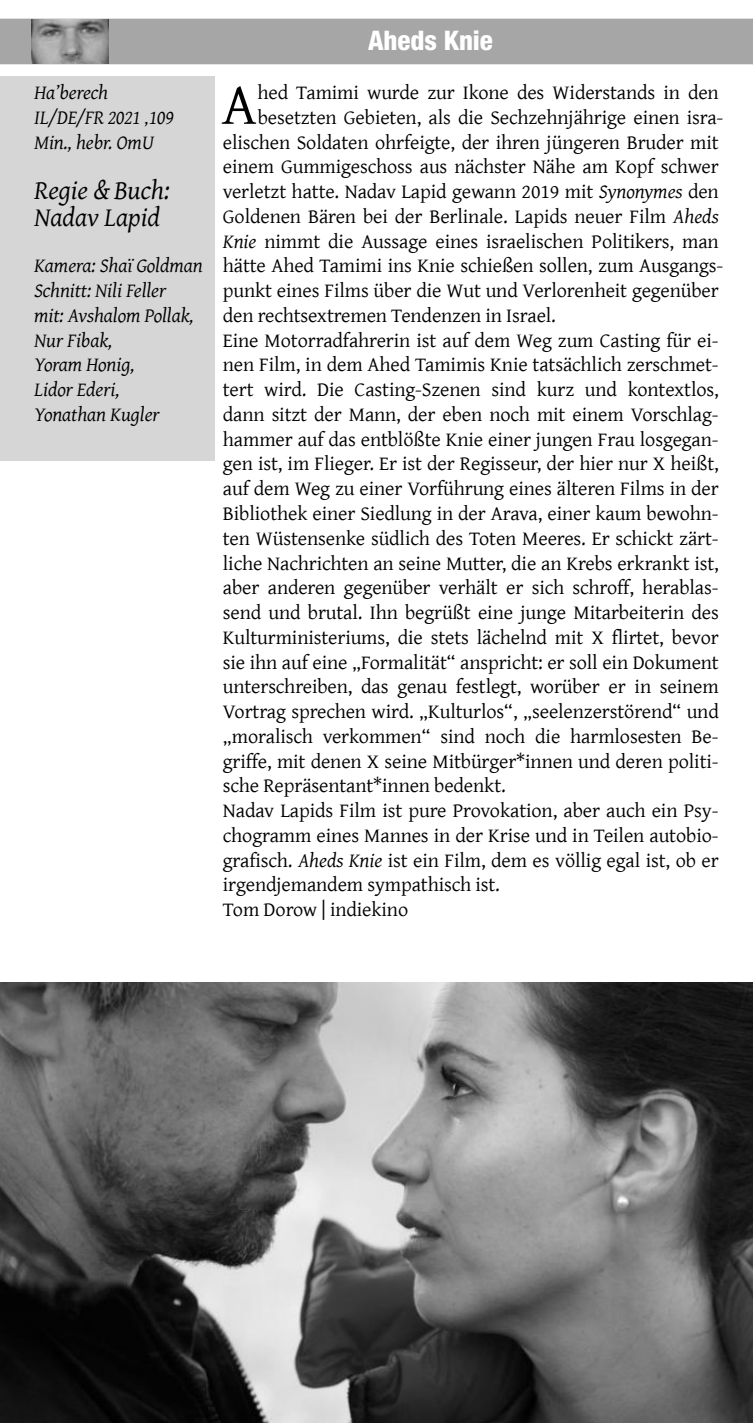
<style>
.page{position:relative;width:753px;height:1423px;background:#fff}
.page>*{position:absolute;margin:0;border:0;box-sizing:border-box;transform-origin:0 0}
.t1{font:58.73px "Gentium";color:#000}
.t2{font:italic 27px/27.2px "Gentium";letter-spacing:-.005em;color:#000}
.t3{font:800 condensed 27px "Helvetica Neue LT Std";color:#fff}
.t4{font:20.25px "Gentium";letter-spacing:-.005em;color:#000}
.t5{font:italic 20.25px/24.8px "Gentium";letter-spacing:-.005em;color:#000}
.s1{font-style:italic}
</style>
<div class="page">
<div style="left:0;top:19px;width:753px;height:45px;background:#a6a6a6"></div>
<img style="left:32px;top:19px;width:76px;height:44px">
<img style="left:0;top:982px;width:753px;height:440px">
<div style="left:0;top:77px;width:215px;height:383px;background:#d6d6d6"></div>
<p class="t5" style="left:34px;top:81px;width:141px">Ha’berech<br>IL/DE/FR 2021 ‚109<br>Min., hebr. OmU</p>
<h2 class="t2" style="left:34px;top:177px;width:137px">Regie &amp; Buch:<br>Nadav Lapid</h2>
<p class="t5" style="left:34px;top:254px;width:170px">Kamera: Shaï Goldman<br>Schnitt: Nili Feller<br>mit: Avshalom Pollak,<br>Nur Fibak,<br>Yoram Honig,<br>Lidor Ederi,<br>Yonathan Kugler</p>
<h2 class="t3" style="left:368px;top:31px;width:126px">Aheds Knie</h2>
<h1 class="t1" style="left:222px;top:73px;width:36px">A</h1>
<p class="t4" style="left:257px;top:82px;width:463px">hed Tamimi wurde zur Ikone des Widerstands in den</p>
<p class="t4" style="left:258px;top:106px;width:467px">besetzten Gebieten, als die Sechzehnjährige einen isra‐</p>
<p class="t4" style="left:223px;top:131px;width:497px">elischen Soldaten ohrfeigte, der ihren jüngeren Bruder mit</p>
<p class="t4" style="left:223px;top:156px;width:497px">einem Gummigeschoss aus nächster Nähe am Kopf schwer</p>
<p class="t4" style="left:223px;top:181px;width:497px">verletzt hatte. Nadav Lapid gewann 2019 mit <span class="s1">Synonymes</span> den</p>
<p class="t4" style="left:223px;top:205px;width:497px">Goldenen Bären bei der Berlinale. Lapids neuer Film <span class="s1">Aheds</span></p>
<p class="t4" style="left:223px;top:230px;width:497px"><span class="s1">Knie</span> nimmt die Aussage eines israelischen Politikers, man</p>
<p class="t4" style="left:223px;top:255px;width:502px">hätte Ahed Tamimi ins Knie schießen sollen, zum Ausgangs‐</p>
<p class="t4" style="left:223px;top:280px;width:497px">punkt eines Films über die Wut und Verlorenheit gegenüber</p>
<p class="t4" style="left:223px;top:304px;width:334px">den rechtsextremen Tendenzen in Israel.</p>
<p class="t4" style="left:223px;top:329px;width:497px">Eine Motorradfahrerin ist auf dem Weg zum Casting für ei‐</p>
<p class="t4" style="left:223px;top:354px;width:497px">nen Film, in dem Ahed Tamimis Knie tatsächlich zerschmet‐</p>
<p class="t4" style="left:223px;top:379px;width:497px">tert wird. Die Casting-Szenen sind kurz und kontextlos,</p>
<p class="t4" style="left:223px;top:403px;width:497px">dann sitzt der Mann, der eben noch mit einem Vorschlag‐</p>
<p class="t4" style="left:223px;top:428px;width:497px">hammer auf das entblößte Knie einer jungen Frau losgegan‐</p>
<p class="t4" style="left:223px;top:453px;width:497px">gen ist, im Flieger. Er ist der Regisseur, der hier nur X heißt,</p>
<p class="t4" style="left:223px;top:478px;width:497px">auf dem Weg zu einer Vorführung eines älteren Films in der</p>
<p class="t4" style="left:223px;top:502px;width:497px">Bibliothek einer Siedlung in der Arava, einer kaum bewohn‐</p>
<p class="t4" style="left:223px;top:527px;width:497px">ten Wüstensenke südlich des Toten Meeres. Er schickt zärt‐</p>
<p class="t4" style="left:223px;top:552px;width:497px">liche Nachrichten an seine Mutter, die an Krebs erkrankt ist,</p>
<p class="t4" style="left:223px;top:577px;width:497px">aber anderen gegenüber verhält er sich schroff, herablas‐</p>
<p class="t4" style="left:223px;top:601px;width:497px">send und brutal. Ihn begrüßt eine junge Mitarbeiterin des</p>
<p class="t4" style="left:223px;top:626px;width:497px">Kulturministeriums, die stets lächelnd mit X flirtet, bevor</p>
<p class="t4" style="left:223px;top:651px;width:497px">sie ihn auf eine „Formalität“ anspricht: er soll ein Dokument</p>
<p class="t4" style="left:223px;top:676px;width:497px">unterschreiben, das genau festlegt, worüber er in seinem</p>
<p class="t4" style="left:223px;top:700px;width:497px">Vortrag sprechen wird. „Kulturlos“, „seelenzerstörend“ und</p>
<p class="t4" style="left:223px;top:725px;width:497px">„moralisch verkommen“ sind noch die harmlosesten Be‐</p>
<p class="t4" style="left:223px;top:750px;width:497px">griffe, mit denen X seine Mitbürger*innen und deren politi‐</p>
<p class="t4" style="left:223px;top:775px;width:284px">sche Repräsentant*innen bedenkt.</p>
<p class="t4" style="left:223px;top:799px;width:497px">Nadav Lapids Film ist pure Provokation, aber auch ein Psy‐</p>
<p class="t4" style="left:223px;top:824px;width:497px">chogramm eines Mannes in der Krise und in Teilen autobio‐</p>
<p class="t4" style="left:223px;top:849px;width:497px">grafisch. <span class="s1">Aheds Knie</span> ist ein Film, dem es völlig egal ist, ob er</p>
<p class="t4" style="left:223px;top:874px;width:278px">irgendjemandem sympathisch ist.</p>
<p class="t4" style="left:223px;top:898px;width:187px">Tom Dorow | indiekino</p>
</div>
